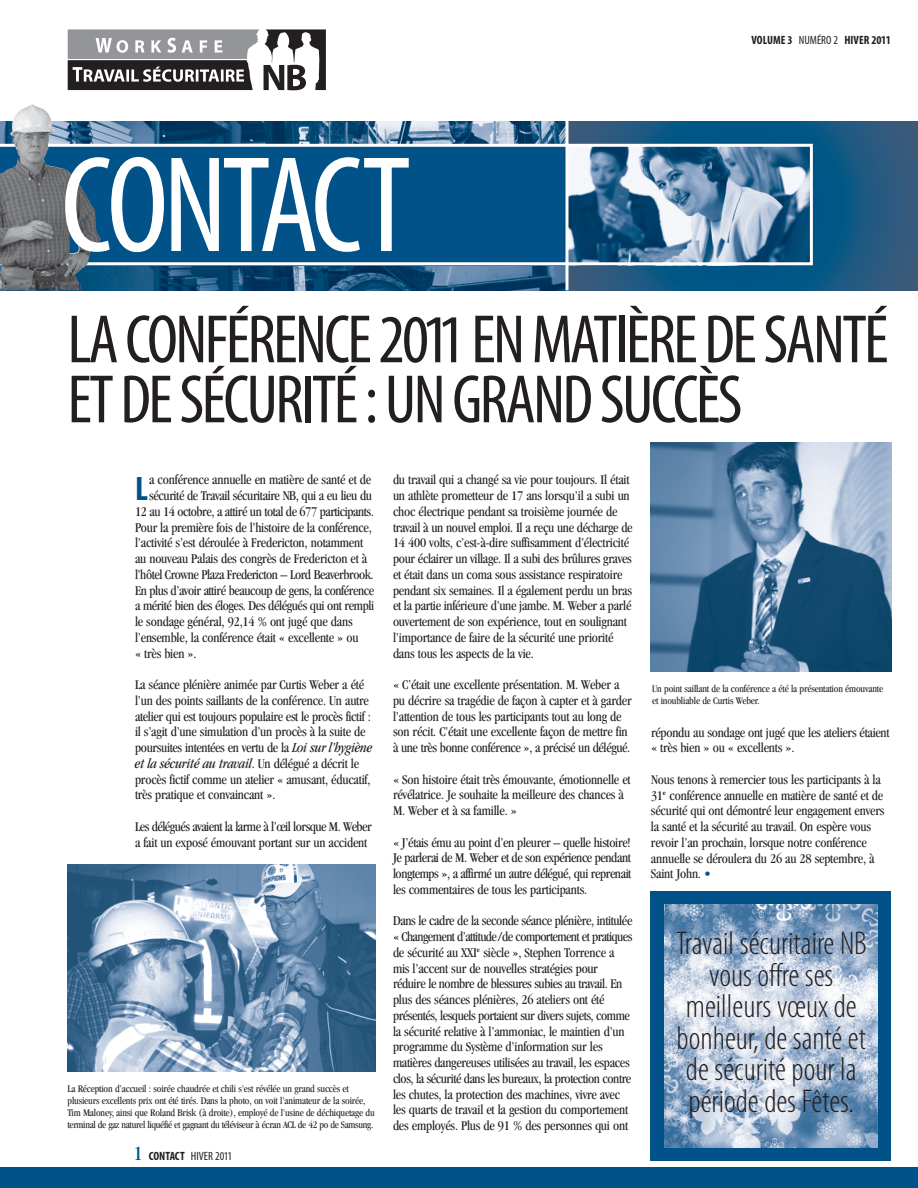
<style>
.page{position:relative;width:918px;height:1188px;background:#fff}
.page>*{position:absolute;margin:0;border:0;box-sizing:border-box;transform-origin:0 0}
.t1{font:condensed 138px "Myriad Pro";letter-spacing:-.04em;color:#fff}
.t2{font:condensed 69px/60px "Myriad Pro";letter-spacing:-.04em;color:#231f20}
.t3{font:700 condensed 34.05px "Myriad Pro";color:#005288}
.t4{font:300 condensed 33px/31.5px "Myriad Pro";color:#231f20;text-align:center}
.t5{font:italic condensed 14.25px "Garamond";letter-spacing:-.015em;color:#231f20}
.t6{font:condensed 13.8px/15.8px "Garamond";letter-spacing:-.015em;color:#231f20}
.t7{font:700 condensed 12px "Myriad Pro";color:#231f20}
.t8{font:condensed 12px "Myriad Pro";color:#231f20}
.t9{font:condensed 10.5px/12px "Garamond";letter-spacing:-.015em;color:#231f20}
.s1{font-weight:400}
.s2{font-style:italic;font-size:14.25px}
.s3{font-style:normal;font-size:13.8px}
.s4{font-family:"Garamond";font-size:21px;color:#005288}
.s5{font-weight:700}
.s6{color:#005288}
</style>
<div class="page">
<div style="left:0;top:1168px;width:918px;height:20px;background:#005288"></div>
<svg style="left:568px;top:122px;width:350px;height:168px;background:#1a5a83"></svg>
<img style="left:101px;top:122px;width:465px;height:168px">
<svg style="left:68px;top:29px;width:258px;height:61px"></svg>
<div style="left:651px;top:891px;width:240px;height:270px;background:#005288"></div>
<img style="left:664px;top:904px;width:214px;height:243px">
<svg style="left:101px;top:144px;width:712px;height:121px;background:#2d6d99"></svg>
<img style="left:0;top:104px;width:101px;height:186px">
<img style="left:68px;top:865px;width:308px;height:207px">
<img style="left:650px;top:443px;width:242px;height:229px">
<h1 class="t1" style="left:61px;top:123px;width:352px">CONTACT</h1>
<p class="t7" style="left:752px;top:33px;width:141px">VOLUME 3 <span class="s1">NUMÉRO 2</span> HIVER 2011</p>
<h2 class="t2" style="left:68px;top:308px;width:823px">LA CONFÉRENCE 2011 EN MATIÈRE DE SANTÉ<br>ET DE SÉCURITÉ : UN GRAND SUCCÈS</h2>
<h3 class="t3" style="left:135px;top:468px;width:14px">L</h3>
<p class="t6" style="left:149px;top:473px;width:223px">a conférence annuelle en matière de santé et de</p>
<p class="t6" style="left:149px;top:489px;width:224px">sécurité de Travail sécuritaire NB, qui a eu lieu du</p>
<p class="t6" style="left:135px;top:505px;width:240px">12 au 14 octobre, a attiré un total de 677 participants.</p>
<p class="t6" style="left:135px;top:521px;width:238px">Pour la première fois de l’histoire de la conférence,</p>
<p class="t6" style="left:135px;top:536px;width:230px">l’activité s’est déroulée à Fredericton, notamment</p>
<p class="t6" style="left:135px;top:552px;width:234px">au nouveau Palais des congrès de Fredericton et à</p>
<p class="t6" style="left:135px;top:568px;width:240px">l’hôtel Crowne Plaza Fredericton – Lord Beaverbrook.</p>
<p class="t6" style="left:135px;top:584px;width:241px">En plus d’avoir attiré beaucoup de gens, la conférence</p>
<p class="t6" style="left:135px;top:599px;width:241px">a mérité bien des éloges. Des délégués qui ont rempli</p>
<p class="t6" style="left:135px;top:615px;width:219px">le sondage général, 92,14 % ont jugé que dans</p>
<p class="t6" style="left:135px;top:631px;width:225px">l’ensemble, la conférence était « excellente » ou</p>
<p class="t6" style="left:135px;top:647px;width:63px">« très bien ».</p>
<p class="t6" style="left:135px;top:678px;width:239px">La séance plénière animée par Curtis Weber a été l’un des points saillants de la conférence. Un autre atelier qui est toujours populaire est le procès fictif : il s’agit d’une simulation d’un procès à la suite de poursuites intentées en vertu de la <span class="s2">Loi sur l’hygiène</span></p>
<p class="t5" style="left:135px;top:758px;width:226px">et la sécurité au travail<span class="s3">. Un délégué a décrit le</span></p>
<p class="t6" style="left:135px;top:773px;width:237px">procès fictif comme un atelier « amusant, éducatif, très pratique et convaincant ».</p>
<p class="t6" style="left:135px;top:820px;width:238px">Les délégués avaient la larme à l’œil lorsque M. Weber a fait un exposé émouvant portant sur un accident</p>
<p class="t9" style="left:68px;top:1084px;width:309px">La Réception d’accueil : soirée chaudrée et chili s’est révélée un grand succès et plusieurs excellents prix ont été tirés. Dans la photo, on voit l’animateur de la soirée, Tim Maloney, ainsi que Roland Brisk (à droite), employé de l’usine de déchiquetage du terminal de gaz naturel liquéfié et gagnant du téléviseur à écran ACL de 42 po de Samsung.</p>
<p class="t8" style="left:134px;top:1149px;width:100px"><span class="s4">1</span> <span class="s5">CONTACT</span> HIVER 2011</p>
<p class="t6" style="left:393px;top:473px;width:241px">du travail qui a changé sa vie pour toujours. Il était un athlète prometteur de 17 ans lorsqu’il a subi un choc électrique pendant sa troisième journée de travail à un nouvel emploi. Il a reçu une décharge de 14 400 volts, c’est-à-dire suffisamment d’électricité pour éclairer un village. Il a subi des brûlures graves et était dans un coma sous assistance respiratoire pendant six semaines. Il a également perdu un bras et la partie inférieure d’une jambe. M. Weber a parlé ouvertement de son expérience, tout en soulignant l’importance de faire de la sécurité une priorité dans tous les aspects de la vie.</p>
<p class="t6" style="left:393px;top:678px;width:240px">« C’était une excellente présentation. M. Weber a pu décrire sa tragédie de façon à capter et à garder l’attention de tous les participants tout au long de son récit. C’était une excellente façon de mettre fin à une très bonne conférence », a précisé un délégué.</p>
<p class="t6" style="left:393px;top:772px;width:239px">« Son histoire était très émouvante, émotionnelle et révélatrice. Je souhaite la meilleure des chances à<br>M. Weber et à sa famille. »</p>
<p class="t6" style="left:393px;top:835px;width:240px;text-align:justify">« J’étais ému au point d’en pleurer – quelle histoire!<br>Je parlerai de M. Weber et de son expérience pendant longtemps », a affirmé un autre délégué, qui reprenait les commentaires de tous les participants.</p>
<p class="t6" style="left:393px;top:914px;width:241px">Dans le cadre de la seconde séance plénière, intitulée « Changement d’attitude/de comportement et pratiques de sécurité au XXI<sup>e</sup> siècle », Stephen Torrence a mis l’accent sur de nouvelles stratégies pour réduire le nombre de blessures subies au travail. En plus des séances plénières, 26 ateliers ont été présentés, lesquels portaient sur divers sujets, comme la sécurité relative à l’ammoniac, le maintien d’un programme du Système d’information sur les matières dangereuses utilisées au travail, les espaces clos, la sécurité dans les bureaux, la protection contre les chutes, la protection des machines, vivre avec les quarts de travail et la gestion du comportement des employés. Plus de 91 % des personnes qui ont</p>
<p class="t9" style="left:652px;top:683px;width:233px">Un point saillant de la conférence a été la présentation émouvante et inoubliable de Curtis Weber.</p>
<p class="t6" style="left:651px;top:726px;width:240px">répondu au sondage ont jugé que les ateliers étaient « très bien » ou « excellents ».</p>
<p class="t6" style="left:651px;top:773px;width:235px">Nous tenons à remercier tous les participants à la 31<sup>e</sup> conférence annuelle en matière de santé et de sécurité qui ont démontré leur engagement envers la santé et la sécurité au travail. On espère vous revoir l’an prochain, lorsque notre conférence annuelle se déroulera du 26 au 28 septembre, à Saint John. <span class="s6">•</span></p>
<h3 class="t4" style="left:676px;top:927px;width:192px">Travail sécuritaire NB vous offre ses meilleurs vœux de bonheur, de santé et de sécurité pour la période des Fêtes.</h3>
</div>
